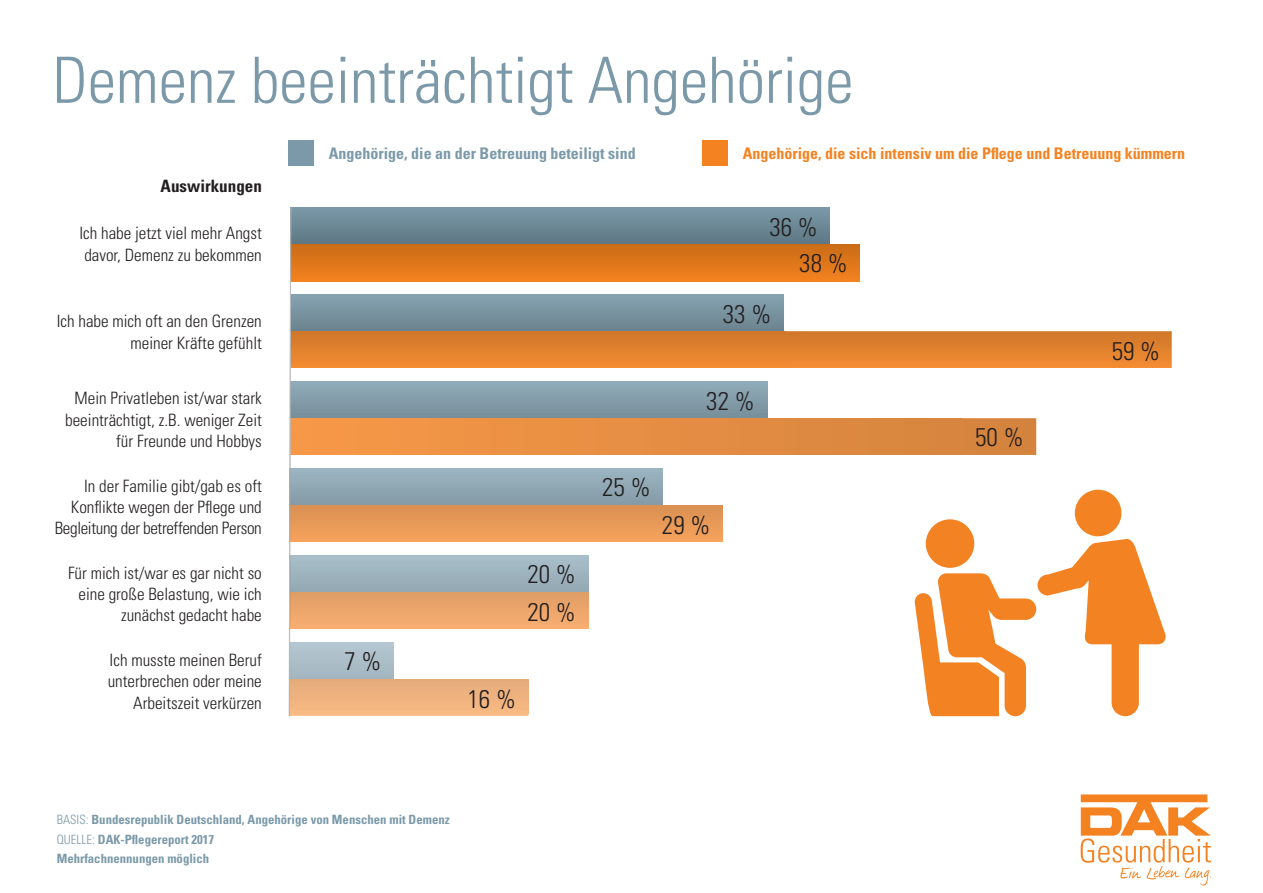
<style>
.page{position:relative;width:1263px;height:893px;background:#fff}
.page>*{position:absolute;margin:0;border:0;box-sizing:border-box;transform-origin:0 0}
.t1{font:300 condensed 63.9px "Univers";color:#7b99a9}
.t2{font:300 condensed 25.5px/36.2px "Univers";letter-spacing:.005em;color:#231f20}
.t3{font:300 condensed 17.1px/21.3px "Univers";color:#231f20;text-align:right}
.t4{font:700 condensed 17.1px "Univers";color:#231f20}
.t5{font:700 condensed 15.9px "Univers";color:#f58220}
.t6{font:700 condensed 15.9px "Univers";color:#7b99a9}
.t7{font:700 condensed 12.75px/19.2px "Univers";color:#7b99a9}
.s1{font-weight:300}
</style>
<div class="page">
<div style="left:702px;top:141px;width:26px;height:25px;background:#f58220"></div>
<div style="left:288px;top:141px;width:26px;height:25px;background:#7b99a9"></div>
<svg style="left:289px;top:207px;width:883px;height:509px"></svg>
<svg style="left:1081px;top:794px;width:130px;height:91px"></svg>
<h1 class="t1" style="left:52px;top:42px;width:803px">Demenz beeinträchtigt Angehörige</h1>
<p class="t4" style="left:161px;top:175px;width:103px">Auswirkungen</p>
<p class="t3" style="left:79px;top:222px;width:184px;text-align:left">Ich habe jetzt viel mehr Angst davor, Demenz zu bekommen</p>
<p class="t3" style="left:57px;top:310px;width:207px">Ich habe mich oft an den Grenzen meiner Kräfte gefühlt</p>
<p class="t3" style="left:65px;top:388px;width:198px">Mein Privatleben ist/war stark beeinträchtigt, z.B. weniger Zeit für Freunde und Hobbys</p>
<p class="t3" style="left:55px;top:475px;width:209px">In der Familie gibt/gab es oft<br>Konflikte wegen der Pflege und<br>Begleitung der betreffenden Person</p>
<p class="t3" style="left:68px;top:562px;width:195px">Für mich ist/war es gar nicht so eine große Belastung, wie ich zunächst gedacht habe</p>
<p class="t3" style="left:108px;top:649px;width:156px">Ich musste meinen Beruf unterbrechen oder meine<br>Arbeitszeit verkürzen</p>
<p class="t6" style="left:329px;top:144px;width:308px">Angehörige, die an der Betreuung beteiligt sind</p>
<p class="t5" style="left:743px;top:144px;width:444px">Angehörige, die sich intensiv um die Pflege und Betreuung kümmern</p>
<h2 class="t2" style="left:799px;top:208px;width:50px;text-indent:-30px">36 %<br>38 %</h2>
<h2 class="t2" style="left:344px;top:643px;width:39px">7 %</h2>
<h2 class="t2" style="left:527px;top:555px;width:50px;line-height:37.7px">20 %<br>20 %</h2>
<h2 class="t2" style="left:467px;top:681px;width:50px">16 %</h2>
<h2 class="t2" style="left:723px;top:296px;width:50px">33 %</h2>
<h2 class="t2" style="left:706px;top:382px;width:50px">32 %</h2>
<h2 class="t2" style="left:602px;top:469px;width:50px">25 %</h2>
<h2 class="t2" style="left:662px;top:506px;width:50px">29 %</h2>
<h2 class="t2" style="left:975px;top:419px;width:50px">50 %</h2>
<h2 class="t2" style="left:1112px;top:332px;width:50px">59 %</h2>
<p class="t7" style="left:57px;top:810px;width:394px"><span class="s1">BASIS:</span> Bundesrepublik Deutschland, Angehörige von Menschen mit Demenz<br><span class="s1">QUELLE:</span> DAK-Pflegereport 2017<br>Mehrfachnennungen möglich</p>
</div>
